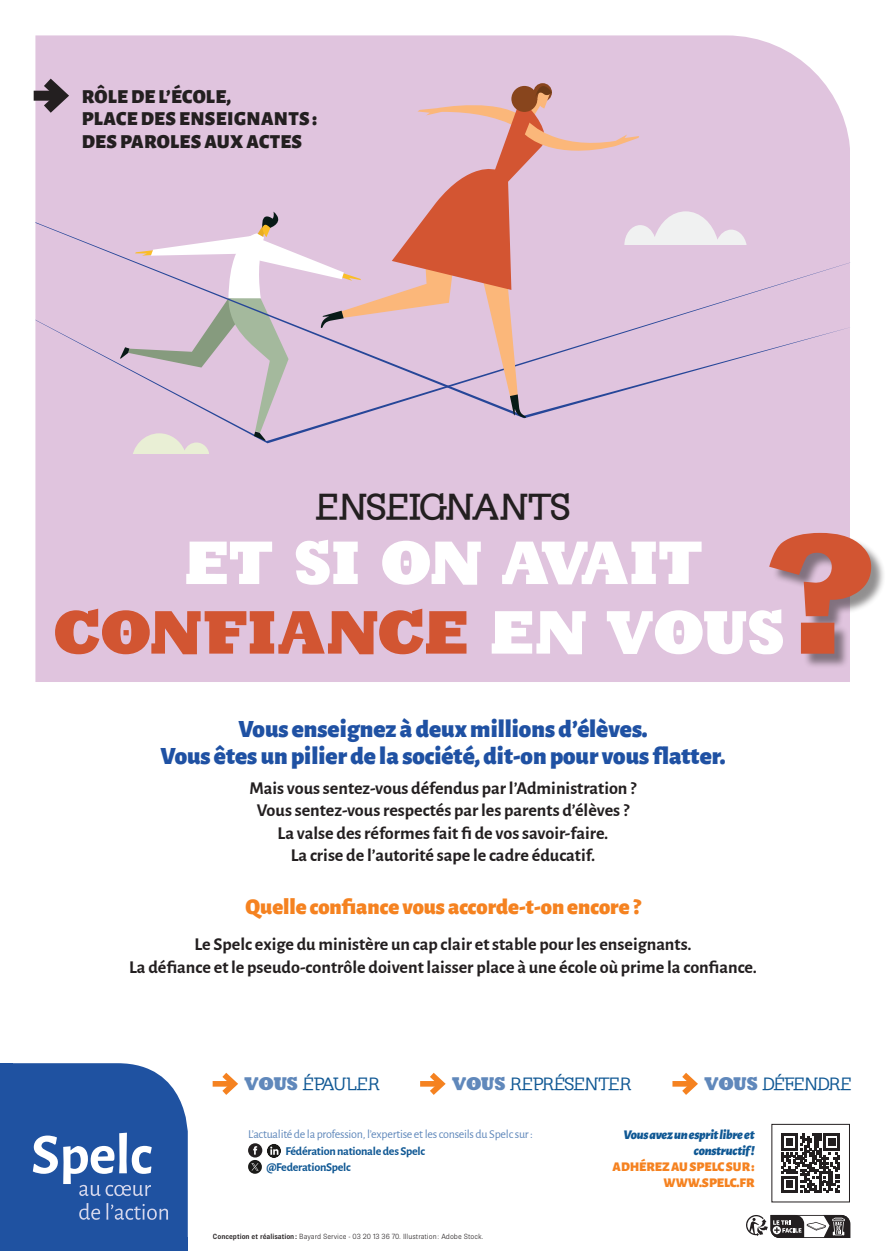
<style>
.page{position:relative;width:886px;height:1251px;background:#fff}
.page>*{position:absolute;margin:0;border:0;box-sizing:border-box;transform-origin:0 0}
.t1{font:174.25px "Klein Slabserif Blax X";color:#d25532}
.t2{font:62.5px/69.5px "Klein Slabserif Blax X";color:#fff}
.t3{font:700 37.5px "Klein Slabserif";letter-spacing:-.01em;color:#231f20}
.t4{font:900 25px/27.5px "Alegreya Sans";color:#1f51a3;text-align:center}
.t5{font:900 22.5px "Alegreya Sans";color:#f58220}
.t6{font:900 20px/22.5px "Alegreya Sans";letter-spacing:.02em;color:#231f20}
.t7{font:500 18.75px "Klein Slabserif";letter-spacing:-.025em;color:#105894}
.t8{font:500 18.75px "Klein Slabserif";color:#105894}
.t9{font:700 18.12px/22.5px "Alegreya Sans";color:#231f20;text-align:center}
.t10{font:italic 900 13.38px/16px "Alegreya Sans";letter-spacing:-.02em;color:#105894;text-align:right}
.t11{font:900 13.38px/16px "Alegreya Sans";color:#f58220;text-align:right}
.t12{font:12.12px "Alegreya Sans";letter-spacing:-.02em;color:#6088bb}
.t13{font:700 12.12px/16.2px "Alegreya Sans";letter-spacing:-.02em;color:#105894}
.t14{font:300 7.5px "Brown Pro";color:#231f20}
.s1{color:#d25532}
.s2{font-family:"Klein Slabserif Blax X";font-weight:400;color:#6088bb}
.s3{font-weight:600}
</style>
<div class="page">
<div style="left:35px;top:35px;width:814px;height:647px;background:#e0c4de"></div>
<div style="left:35px;top:418px;width:815px;height:25px;background:#e0c4de"></div>
<div style="left:35px;top:218px;width:815px;height:200px;background:#e0c4de"></div>
<svg style="left:120px;top:74px;width:627px;height:379px;background:#ddbed1"></svg>
<svg style="left:33px;top:68px;width:43px;height:55px;background:#b39eb1"></svg>
<div style="left:771px;top:535px;width:115px;height:134px;background:#231f20;opacity:.5"></div>
<div style="left:213px;top:1081px;width:21px;height:5px;background:#f58220"></div>
<svg style="left:216px;top:1072px;width:22px;height:23px"></svg>
<div style="left:420px;top:1081px;width:21px;height:5px;background:#f58220"></div>
<svg style="left:424px;top:1072px;width:22px;height:23px"></svg>
<div style="left:672px;top:1081px;width:22px;height:5px;background:#f58220"></div>
<svg style="left:676px;top:1073px;width:22px;height:22px"></svg>
<svg style="left:0;top:1063px;width:188px;height:188px;background:#3563aa"></svg>
<svg style="left:746px;top:1214px;width:105px;height:24px"></svg>
<svg style="left:248px;top:1143px;width:33px;height:31px"></svg>
<svg style="left:781px;top:1134px;width:59px;height:58px"></svg>
<div style="left:772px;top:1124px;width:78px;height:78px;border:1px solid #231f20"></div>
<p class="t6" style="left:82px;top:83px;width:237px">RÔLE DE L’ÉCOLE,<br>PLACE DES ENSEIGNANTS :<br>DES PAROLES AUX ACTES</p>
<h3 class="t3" style="left:315px;top:485px;width:257px">ENSEIGNANTS</h3>
<h2 class="t2" style="left:52px;top:527px;width:734px;text-indent:131px">ET SI ON AVAIT<br><span class="s1">CONFIANCE</span> EN VOUS</h2>
<h1 class="t1" style="left:765px;top:486px;width:109px">?</h1>
<h3 class="t4" style="left:161px;top:713px;width:566px">Vous enseignez à deux millions d’élèves.<br>Vous êtes un pilier de la société, dit-on pour vous flatter.</h3>
<p class="t9" style="left:249px;top:775px;width:388px">Mais vous sentez-vous défendus par l’Administration ?<br>Vous sentez-vous respectés par les parents d’élèves ?<br>La valse des réformes fait fi de vos savoir-faire.<br>La crise de l’autorité sape le cadre éducatif.</p>
<p class="t5" style="left:245px;top:888px;width:397px">Quelle confiance vous accorde-t-on encore ?</p>
<p class="t9" style="left:129px;top:932px;width:629px">Le Spelc exige du ministère un cap clair et stable pour les enseignants.<br>La défiance et le pseudo-contrôle doivent laisser place à une école où prime la confiance.</p>
<p class="t7" style="left:244px;top:1073px;width:136px"><span class="s2">VOUS</span> ÉPAULER</p>
<p class="t8" style="left:452px;top:1073px;width:181px"><span class="s2">VOUS</span> REPRÉSENTER</p>
<p class="t7" style="left:704px;top:1073px;width:149px"><span class="s2">VOUS</span> DÉFENDRE</p>
<p class="t12" style="left:248px;top:1126px;width:286px">L’actualité de la profession, l’expertise et les conseils du Spelc sur :</p>
<p class="t13" style="left:266px;top:1141px;width:160px;text-indent:19px">Fédération nationale des Spelc @FederationSpelc</p>
<p class="t14" style="left:213px;top:1232px;width:272px"><span class="s3">Conception et réalisation:</span> Bayard Service - 03 20 13 36 70. Illustration: Adobe Stock.</p>
<p class="t10" style="left:623px;top:1125px;width:133px">Vous avez un esprit libre et constructif !</p>
<p class="t11" style="left:613px;top:1157px;width:143px">ADHÉREZ AU SPELC SUR :<br>WWW.SPELC.FR</p>
</div>
